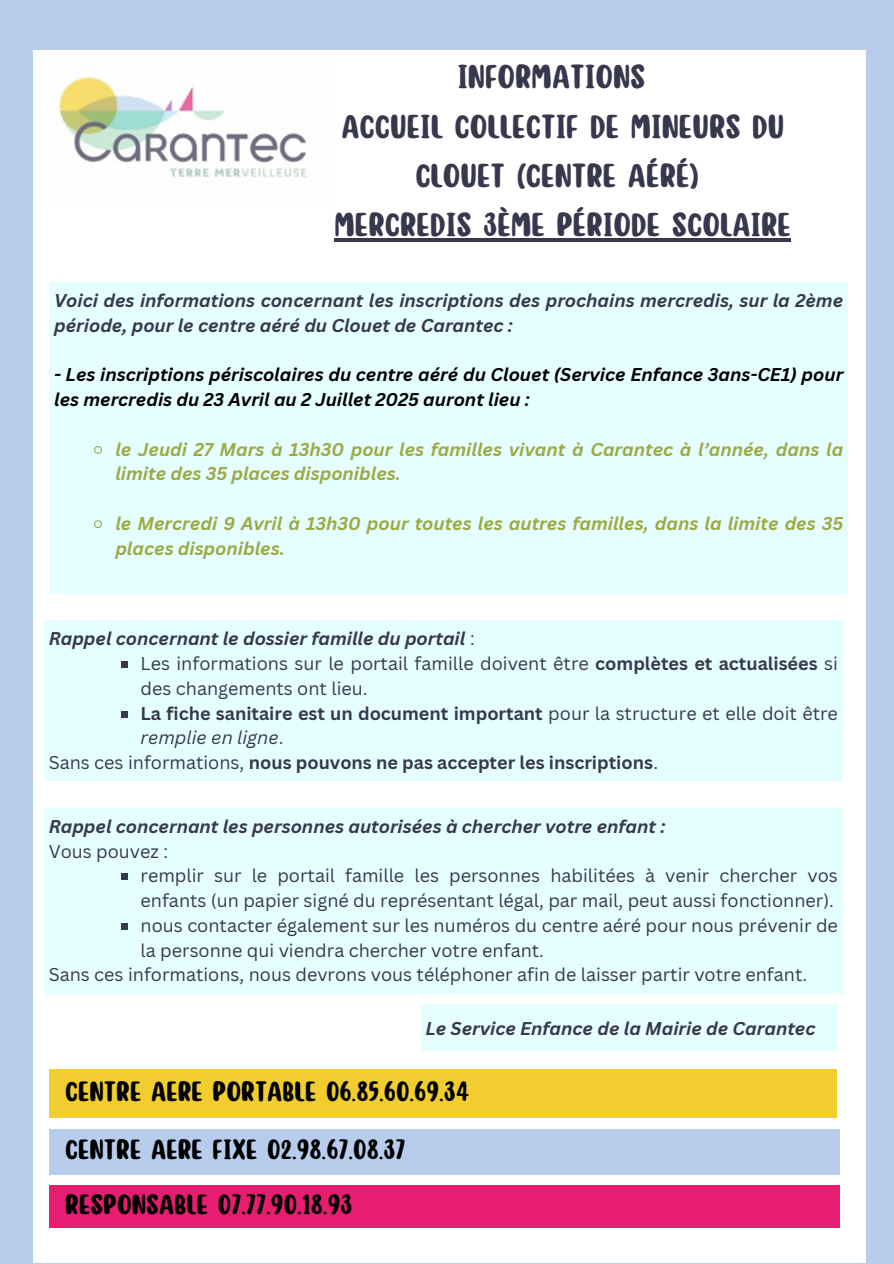
<style>
.page{position:relative;width:894px;height:1264px;background:#fff}
.page>*{position:absolute;margin:0;border:0;box-sizing:border-box;transform-origin:0 0}
.t1{font:35.7px "Monkey";color:#37384d}
.t2{font:30px "Monkey";color:#000}
.t3{font:18px/24.8px "Canva Sans";color:#37384d}
.t4{font:italic 700 18px/24.8px "Canva Sans";color:#37384d}
.t5{font:italic 700 18px/24.8px "Canva Sans";color:#9daa42}
.t6{font:700 18px/24.8px "Canva Sans";color:#37384d}
.t7{font:italic 700 18px/24.8px "Canva Sans";color:#000}
.s1{font-weight:400;font-style:normal}
.s2{font-weight:700}
.s3{font-weight:400}
.s4{font-weight:400;font-style:italic}
</style>
<div class="page">
<div style="left:0;top:0;width:893px;height:1263px;background:#b8cdec"></div>
<div style="left:33px;top:50px;width:832px;height:1212px;background:#fff"></div>
<div style="left:50px;top:282px;width:797px;height:311px;background:#e5feff"></div>
<svg style="left:94px;top:446px;width:8px;height:8px"></svg>
<svg style="left:94px;top:520px;width:8px;height:9px"></svg>
<div style="left:50px;top:1128px;width:790px;height:46px;background:#b8cdec"></div>
<div style="left:50px;top:1185px;width:790px;height:43px;background:#e71d72"></div>
<hr style="left:334px;top:238px;width:457px;height:3px;background:#37384d">
<div style="left:50px;top:1068px;width:786px;height:49px;background:#f2cd2f"></div>
<div style="left:44px;top:808px;width:798px;height:185px;background:#e5feff"></div>
<div style="left:121px;top:873px;width:6px;height:7px;background:#37384d"></div>
<div style="left:121px;top:922px;width:6px;height:7px;background:#37384d"></div>
<img style="left:58px;top:76px;width:249px;height:102px">
<div style="left:421px;top:1004px;width:415px;height:46px;background:#e5feff"></div>
<div style="left:44px;top:620px;width:798px;height:161px;background:#e5feff"></div>
<div style="left:121px;top:661px;width:6px;height:7px;background:#37384d"></div>
<div style="left:121px;top:710px;width:6px;height:7px;background:#37384d"></div>
<p class="t1" style="left:457px;top:60px;width:189px">INFORMATIONS</p>
<p class="t1" style="left:341px;top:109px;width:444px">ACCUEIL COLLECTIF DE MINEURS DU</p>
<p class="t1" style="left:415px;top:158px;width:285px">CLOUET (CENTRE AÉRÉ)</p>
<p class="t1" style="left:334px;top:207px;width:458px">MERCREDIS 3ÈME PÉRIODE SCOLAIRE</p>
<p class="t4" style="left:54px;top:287px;width:790px">Voici des informations concernant les inscriptions des prochains mercredis, sur la 2ème période, pour le centre aéré du Clouet de Carantec :</p>
<h1 class="t7" style="left:54px;top:362px;width:790px">- Les inscriptions périscolaires du centre aéré du Clouet (Service Enfance 3ans-CE1) pour les mercredis du 23 Avril au 2 Juillet 2025 auront lieu :</h1>
<h3 class="t5" style="left:115px;top:436px;width:729px">le Jeudi 27 Mars à 13h30 pour les familles vivant à Carantec à l’année, dans la limite des 35 places disponibles.</h3>
<h3 class="t5" style="left:115px;top:510px;width:729px">le Mercredi 9 Avril à 13h30 pour toutes les autres familles, dans la limite des 35 places disponibles.</h3>
<p class="t4" style="left:49px;top:626px;width:427px">Rappel concernant le dossier famille du portail <span class="s1">:</span></p>
<h3 class="t3" style="left:140px;top:650px;width:698px">Les informations sur le portail famille doivent être <span class="s2">complètes et actualisées</span> si des changements ont lieu.</h3>
<h2 class="t6" style="left:140px;top:700px;width:698px">La fiche sanitaire est un document important <span class="s3">pour la structure et elle doit être </span><span class="s4">remplie en ligne</span><span class="s3">.</span></h2>
<h2 class="t6" style="left:49px;top:749px;width:611px"><span class="s3">Sans ces informations,</span> nous pouvons ne pas accepter les inscriptions<span class="s3">.</span></h2>
<p class="t4" style="left:49px;top:813px;width:618px">Rappel concernant les personnes autorisées à chercher votre enfant :</p>
<p class="t3" style="left:49px;top:838px;width:121px">Vous pouvez :</p>
<p class="t3" style="left:140px;top:863px;width:698px">remplir sur le portail famille les personnes habilitées à venir chercher vos enfants (un papier signé du représentant légal, par mail, peut aussi fonctionner).</p>
<p class="t3" style="left:140px;top:912px;width:698px">nous contacter également sur les numéros du centre aéré pour nous prévenir de la personne qui viendra chercher votre enfant.</p>
<p class="t3" style="left:49px;top:962px;width:759px">Sans ces informations, nous devrons vous téléphoner afin de laisser partir votre enfant.</p>
<p class="t4" style="left:425px;top:1015px;width:391px">Le Service Enfance de la Mairie de Carantec</p>
<p class="t2" style="left:65px;top:1076px;width:406px">CENTRE AERE PORTABLE 06.85.60.69.34</p>
<p class="t2" style="left:65px;top:1134px;width:342px">CENTRE AERE FIXE 02.98.67.08.37</p>
<p class="t2" style="left:65px;top:1190px;width:288px">RESPONSABLE 07.77.90.18.93</p>
</div>
